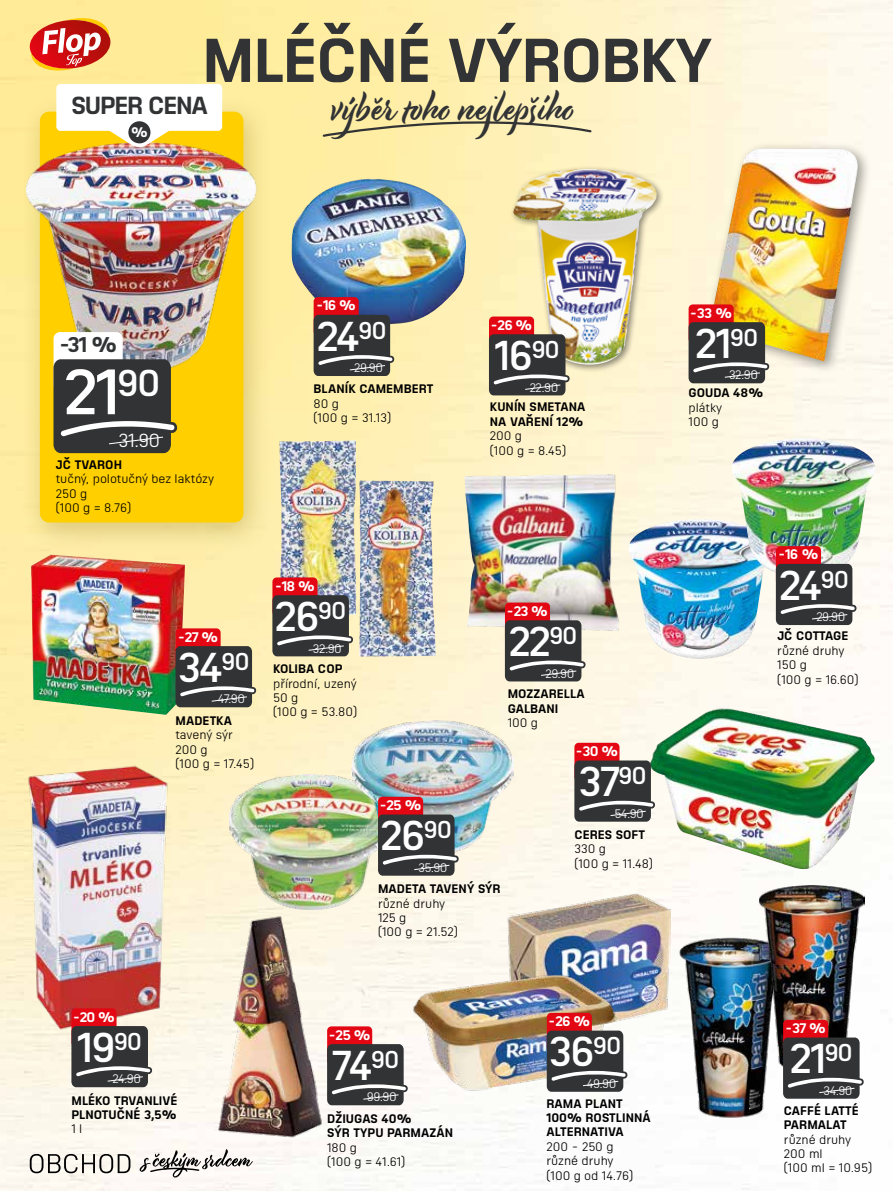
<style>
.page{position:relative;width:893px;height:1191px;background:#fff}
.page>*{position:absolute;margin:0;border:0;box-sizing:border-box;transform-origin:0 0}
.t1{font:600 62.1px "Sizmo Pro";color:#fff}
.t2{font:700 60px "Sizmo Pro";letter-spacing:-.02em;color:#323335}
.t3{font:42px "Modish";color:#323335}
.t4{font:600 40.5px "Sizmo Pro";letter-spacing:-.05em;color:#fff}
.t5{font:700 24px "Sizmo Pro";letter-spacing:-.05em;color:#323334}
.t6{font:700 20.7px "Sizmo Pro";color:#313334}
.t7{font:18.45px "Sizmo Pro";color:#fff}
.t8{font:700 13.5px "Sizmo Pro";letter-spacing:-.05em;color:#fff}
.t9{font:12px/14.4px "Sizmo Pro";color:#000}
.t10{font:700 12px/14.4px "Sizmo Pro";letter-spacing:.005em;color:#000}
.t11{font:12px "Sizmo Pro";letter-spacing:-.04em;color:#fff}
</style>
<div class="page">
<img style="left:0;top:0;width:893px;height:1191px">
<svg style="left:322px;top:109px;width:271px;height:29px;background:#eee0a6"></svg>
<svg style="left:29px;top:15px;width:83px;height:59px;background:#e48460"></svg>
<svg style="left:30px;top:1154px;width:100px;height:19px"></svg>
<svg style="left:140px;top:1149px;width:113px;height:28px"></svg>
<div style="left:20px;top:95px;width:251px;height:458px;background:#836d00;opacity:.3"></div>
<div style="left:41px;top:112px;width:202px;height:410px;background:#ffcf00;border-radius:9px"></div>
<img style="left:279px;top:440px;width:77px;height:175px">
<img style="left:359px;top:480px;width:77px;height:177px">
<div style="left:272px;top:577px;width:45px;height:39px;background:#e30613;border-radius:4px"></div>
<svg style="left:272px;top:595px;width:81px;height:61px;background:#484847"></svg>
<div style="left:510px;top:165px;width:155px;height:208px;background:#000;opacity:.45"></div>
<img style="left:513px;top:169px;width:144px;height:195px">
<img style="left:14px;top:128px;width:256px;height:257px">
<div style="left:489px;top:316px;width:45px;height:39px;background:#e30613;border-radius:4px"></div>
<svg style="left:489px;top:334px;width:81px;height:61px;background:#484745"></svg>
<div style="left:703px;top:142px;width:169px;height:233px;background:#000;opacity:.4"></div>
<img style="left:709px;top:148px;width:149px;height:213px">
<div style="left:689px;top:304px;width:45px;height:39px;background:#e30613;border-radius:4px"></div>
<svg style="left:689px;top:322px;width:81px;height:61px;background:#4a4944"></svg>
<img style="left:620px;top:518px;width:160px;height:141px">
<img style="left:724px;top:438px;width:159px;height:140px">
<div style="left:776px;top:546px;width:45px;height:39px;background:#e30613;border-radius:4px"></div>
<svg style="left:776px;top:564px;width:81px;height:61px;background:#494a4a"></svg>
<img style="left:291px;top:179px;width:177px;height:145px">
<div style="left:314px;top:297px;width:45px;height:39px;background:#e30613;border-radius:4px"></div>
<svg style="left:314px;top:315px;width:81px;height:61px;background:#484846"></svg>
<img style="left:464px;top:474px;width:155px;height:157px">
<div style="left:505px;top:602px;width:45px;height:39px;background:#e30613;border-radius:4px"></div>
<svg style="left:505px;top:620px;width:81px;height:61px;background:#4a4949"></svg>
<img style="left:505px;top:893px;width:166px;height:146px">
<img style="left:408px;top:967px;width:213px;height:132px">
<div style="left:547px;top:1013px;width:45px;height:38px;background:#e30613;border-radius:4px"></div>
<svg style="left:547px;top:1030px;width:81px;height:61px;background:#4b4a4b"></svg>
<img style="left:31px;top:554px;width:154px;height:161px">
<div style="left:176px;top:628px;width:45px;height:39px;background:#e30613;border-radius:4px"></div>
<svg style="left:176px;top:646px;width:81px;height:61px;background:#4a4a48"></svg>
<div style="left:54px;top:332px;width:69px;height:59px;background:#fff;border-radius:7px"></div>
<svg style="left:53px;top:359px;width:125px;height:94px;background:#49483e"></svg>
<img style="left:230px;top:774px;width:162px;height:135px">
<img style="left:351px;top:720px;width:162px;height:134px">
<img style="left:648px;top:708px;width:227px;height:163px">
<div style="left:574px;top:743px;width:45px;height:38px;background:#e30613;border-radius:4px"></div>
<svg style="left:574px;top:760px;width:81px;height:61px;background:#484848"></svg>
<img style="left:679px;top:934px;width:104px;height:186px">
<img style="left:760px;top:885px;width:104px;height:185px">
<div style="left:378px;top:797px;width:45px;height:38px;background:#e30613;border-radius:4px"></div>
<svg style="left:378px;top:814px;width:81px;height:61px;background:#454749"></svg>
<div style="left:327px;top:1026px;width:45px;height:39px;background:#e30613;border-radius:4px"></div>
<svg style="left:327px;top:1044px;width:81px;height:61px;background:#49494a"></svg>
<div style="left:783px;top:1019px;width:45px;height:39px;background:#e30613;border-radius:4px"></div>
<svg style="left:783px;top:1037px;width:81px;height:61px;background:#4a494a"></svg>
<img style="left:215px;top:911px;width:110px;height:230px">
<img style="left:20px;top:757px;width:155px;height:280px">
<div style="left:71px;top:1008px;width:46px;height:39px;background:#e30613;border-radius:4px"></div>
<svg style="left:71px;top:1026px;width:82px;height:61px;background:#4b4b4b"></svg>
<div style="left:56px;top:84px;width:166px;height:47px;background:#fff;border-radius:4px"></div>
<svg style="left:101px;top:123px;width:77px;height:25px"></svg>
<div style="left:128px;top:121px;width:22px;height:22px;background:#323335;border-radius:50%"></div>
<h2 class="t2" style="left:202px;top:8px;width:511px">MLÉČNÉ VÝROBKY</h2>
<h3 class="t3" style="left:332px;top:80px;width:245px">výběr toho nejlepšího</h3>
<h3 class="t5" style="left:71px;top:84px;width:138px">SUPER CENA</h3>
<p class="t8" style="left:131px;top:120px;width:18px">%</p>
<h3 class="t6" style="left:58px;top:327px;width:60px">-31 %</h3>
<h1 class="t1" style="left:64px;top:340px;width:98px">21<sup>90</sup></h1>
<h3 class="t7" style="left:119px;top:426px;width:43px">31.90</h3>
<p class="t10" style="left:56px;top:456px;width:68px">JČ TVAROH</p>
<p class="t9" style="left:56px;top:471px;width:160px">tučný, polotučný bez laktózy<br>250 g<br>(100 g = 8.76)</p>
<p class="t8" style="left:316px;top:293px;width:42px">-16 %</p>
<h3 class="t4" style="left:317px;top:302px;width:71px">24<sup>90</sup></h3>
<p class="t11" style="left:354px;top:358px;width:31px">29.90</p>
<p class="t10" style="left:314px;top:380px;width:121px">BLANÍK CAMEMBERT</p>
<p class="t9" style="left:314px;top:395px;width:79px">80 g<br>(100 g = 31.13)</p>
<p class="t8" style="left:490px;top:313px;width:44px">-26 %</p>
<h3 class="t4" style="left:495px;top:321px;width:67px">16<sup>90</sup></h3>
<p class="t11" style="left:530px;top:378px;width:30px">22.90</p>
<p class="t10" style="left:490px;top:398px;width:97px">KUNÍN SMETANA<br>NA VAŘENÍ 12%</p>
<p class="t9" style="left:490px;top:427px;width:78px">200 g<br>(100 g = 8.45)</p>
<p class="t8" style="left:177px;top:625px;width:42px">-27 %</p>
<h3 class="t4" style="left:178px;top:633px;width:73px">34<sup>90</sup></h3>
<p class="t11" style="left:218px;top:690px;width:29px">47.90</p>
<p class="t10" style="left:176px;top:711px;width:58px">MADETKA</p>
<p class="t9" style="left:175px;top:726px;width:80px">tavený sýr<br>200 g<br>(100 g = 17.45)</p>
<p class="t8" style="left:274px;top:574px;width:42px">-18 %</p>
<h3 class="t4" style="left:275px;top:582px;width:73px">26<sup>90</sup></h3>
<p class="t11" style="left:313px;top:639px;width:31px">32.90</p>
<p class="t10" style="left:273px;top:660px;width:71px">KOLIBA COP</p>
<p class="t9" style="left:273px;top:675px;width:85px">přírodní, uzený<br>50 g<br>(100 g = 53.80)</p>
<p class="t8" style="left:379px;top:793px;width:44px">-25 %</p>
<h3 class="t4" style="left:381px;top:801px;width:73px">26<sup>90</sup></h3>
<p class="t11" style="left:418px;top:858px;width:31px">35.90</p>
<p class="t10" style="left:378px;top:880px;width:124px">MADETA TAVENÝ SÝR</p>
<p class="t9" style="left:378px;top:895px;width:81px">různé druhy<br>125 g<br>(100 g = 21.52)</p>
<p class="t8" style="left:506px;top:599px;width:43px">-23 %</p>
<h3 class="t4" style="left:509px;top:607px;width:70px">22<sup>90</sup></h3>
<p class="t11" style="left:545px;top:664px;width:31px">29.90</p>
<p class="t10" style="left:508px;top:685px;width:79px">MOZZARELLA<br>GALBANI</p>
<p class="t9" style="left:508px;top:714px;width:32px">100 g</p>
<p class="t8" style="left:575px;top:739px;width:44px">-30 %</p>
<h3 class="t4" style="left:579px;top:747px;width:70px">37<sup>90</sup></h3>
<p class="t11" style="left:614px;top:804px;width:31px">54.90</p>
<p class="t10" style="left:574px;top:825px;width:72px">CERES SOFT</p>
<p class="t9" style="left:574px;top:840px;width:80px">330 g<br>(100 g = 11.48)</p>
<p class="t8" style="left:72px;top:1004px;width:44px">-20 %</p>
<h3 class="t4" style="left:77px;top:1013px;width:67px">19<sup>90</sup></h3>
<p class="t11" style="left:112px;top:1069px;width:30px">24.90</p>
<p class="t10" style="left:71px;top:1091px;width:108px">MLÉKO TRVANLIVÉ<br>PLNOTUČNÉ 3,5%</p>
<p class="t9" style="left:71px;top:1120px;width:12px">1 l</p>
<p class="t8" style="left:328px;top:1022px;width:44px">-25 %</p>
<h3 class="t4" style="left:331px;top:1031px;width:70px">74<sup>90</sup></h3>
<p class="t11" style="left:367px;top:1087px;width:31px">99.90</p>
<p class="t10" style="left:327px;top:1109px;width:127px">DŽIUGAS 40%<br>SÝR TYPU PARMAZÁN</p>
<p class="t9" style="left:327px;top:1138px;width:80px">180 g<br>(100 g = 41.61)</p>
<p class="t8" style="left:548px;top:1009px;width:44px">-26 %</p>
<h3 class="t4" style="left:549px;top:1017px;width:74px">36<sup>90</sup></h3>
<p class="t11" style="left:587px;top:1074px;width:31px">49.90</p>
<p class="t10" style="left:546px;top:1094px;width:106px">RAMA PLANT<br>100% ROSTLINNÁ<br>ALTERNATIVA</p>
<p class="t9" style="left:546px;top:1138px;width:88px">200 - 250 g různé druhy (100 g od 14.76)</p>
<p class="t8" style="left:689px;top:301px;width:44px">-33 %</p>
<h3 class="t4" style="left:695px;top:309px;width:65px">21<sup>90</sup></h3>
<p class="t11" style="left:729px;top:366px;width:31px">32.90</p>
<p class="t10" style="left:688px;top:384px;width:76px">GOUDA 48%</p>
<p class="t9" style="left:688px;top:399px;width:35px">plátky<br>100 g</p>
<p class="t8" style="left:778px;top:542px;width:42px">-16 %</p>
<h3 class="t4" style="left:779px;top:551px;width:71px">24<sup>90</sup></h3>
<p class="t11" style="left:816px;top:607px;width:31px">29.90</p>
<p class="t10" style="left:777px;top:627px;width:73px">JČ COTTAGE</p>
<p class="t9" style="left:777px;top:642px;width:83px">různé druhy<br>150 g<br>(100 g = 16.60)</p>
<p class="t8" style="left:785px;top:1016px;width:43px">-37 %</p>
<h3 class="t4" style="left:790px;top:1024px;width:65px">21<sup>90</sup></h3>
<p class="t11" style="left:823px;top:1081px;width:31px">34.90</p>
<p class="t10" style="left:784px;top:1101px;width:76px">CAFFÉ LATTÉ<br>PARMALAT</p>
<p class="t9" style="left:784px;top:1130px;width:90px">různé druhy<br>200 ml<br>(100 ml = 10.95)</p>
</div>
